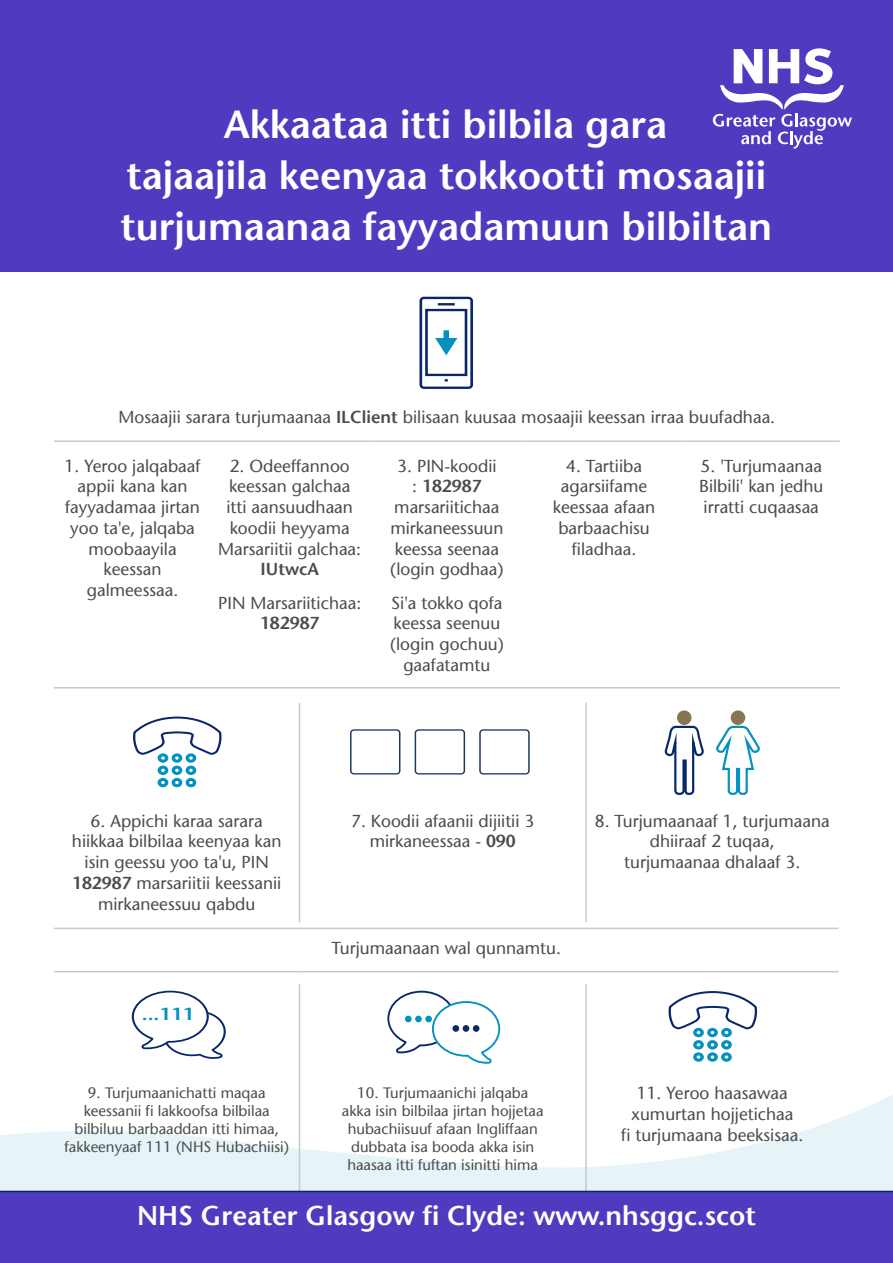
<style>
.page{position:relative;width:893px;height:1263px;background:#fff}
.page>*{position:absolute;margin:0;border:0;box-sizing:border-box;transform-origin:0 0}
.t1{font:600 39px/51px "Stone Sans";color:#fff;text-align:center}
.t2{font:600 27px "Stone Sans";color:#fff}
.t3{font:17.25px/20.7px "Stone Sans";color:#4b4c4d;text-align:center}
.t4{font:600 17.1px "Stone Sans";color:#0391bf;scale:1.19 1}
.t5{font:15px/18px "Stone Sans";color:#4b4c4d;text-align:center}
.s1{font-weight:600}
</style>
<div class="page">
<svg style="left:0;top:917px;width:893px;height:274px"></svg>
<div style="left:0;top:0;width:893px;height:272px;background:#4f3bc0"></div>
<hr style="left:54px;top:687px;width:157px;height:1px;background:#c7c8ca">
<hr style="left:211px;top:687px;width:157px;height:1px;background:#c7c8ca">
<hr style="left:368px;top:687px;width:157px;height:1px;background:#c7c8ca">
<hr style="left:525px;top:687px;width:158px;height:1px;background:#c7c8ca">
<hr style="left:683px;top:687px;width:157px;height:1px;background:#c7c8ca">
<hr style="left:54px;top:440px;width:157px;height:2px;background:#c7c8ca">
<hr style="left:211px;top:440px;width:157px;height:2px;background:#c7c8ca">
<hr style="left:368px;top:440px;width:157px;height:2px;background:#c7c8ca">
<hr style="left:525px;top:440px;width:158px;height:2px;background:#c7c8ca">
<hr style="left:683px;top:440px;width:157px;height:2px;background:#c7c8ca">
<div style="left:420px;top:297px;width:53px;height:92px;border:3px solid #092869;border-radius:3px"></div>
<div style="left:425px;top:309px;width:42px;height:67px;border:3px solid #092869"></div>
<hr style="left:438px;top:303px;width:17px;height:3px;background:#092869">
<svg style="left:435px;top:330px;width:22px;height:25px"></svg>
<hr style="left:299px;top:984px;width:1px;height:96px;background:#c7c8ca">
<hr style="left:585px;top:984px;width:2px;height:96px;background:#c7c8ca">
<hr style="left:299px;top:1080px;width:1px;height:112px;background:#c7c8ca">
<hr style="left:585px;top:1080px;width:2px;height:112px;background:#c7c8ca">
<hr style="left:299px;top:703px;width:1px;height:105px;background:#c7c8ca">
<hr style="left:585px;top:703px;width:2px;height:105px;background:#c7c8ca">
<hr style="left:54px;top:928px;width:245px;height:1px;background:#c7c8ca">
<hr style="left:299px;top:928px;width:287px;height:1px;background:#c7c8ca">
<hr style="left:586px;top:928px;width:252px;height:1px;background:#c7c8ca">
<hr style="left:54px;top:971px;width:245px;height:1px;background:#c7c8ca">
<hr style="left:299px;top:971px;width:287px;height:1px;background:#c7c8ca">
<hr style="left:586px;top:971px;width:252px;height:1px;background:#c7c8ca">
<hr style="left:299px;top:808px;width:1px;height:114px;background:#c7c8ca">
<hr style="left:585px;top:808px;width:2px;height:114px;background:#c7c8ca">
<svg style="left:133px;top:716px;width:89px;height:71px"></svg>
<div style="left:350px;top:729px;width:50px;height:45px;border:1px solid #1c3664;border-radius:3px"></div>
<div style="left:415px;top:729px;width:50px;height:45px;border:1px solid #1c3664;border-radius:3px"></div>
<div style="left:479px;top:729px;width:51px;height:45px;border:1px solid #1c3664;border-radius:3px"></div>
<svg style="left:716px;top:725px;width:44px;height:70px"></svg>
<div style="left:731px;top:710px;width:14px;height:15px;background:#857550;border-radius:50%"></div>
<svg style="left:664px;top:723px;width:39px;height:72px"></svg>
<div style="left:677px;top:710px;width:14px;height:15px;background:#857550;border-radius:50%"></div>
<svg style="left:131px;top:990px;width:96px;height:69px"></svg>
<svg style="left:386px;top:990px;width:115px;height:74px"></svg>
<div style="left:473px;top:1025px;width:6px;height:7px;background:#092869;border-radius:50%"></div>
<div style="left:463px;top:1025px;width:6px;height:7px;background:#092869;border-radius:50%"></div>
<div style="left:452px;top:1025px;width:7px;height:7px;background:#092869;border-radius:50%"></div>
<svg style="left:667px;top:990px;width:92px;height:72px"></svg>
<div style="left:0;top:1191px;width:893px;height:72px;background:#4f3bc0"></div>
<svg style="left:713px;top:48px;width:139px;height:101px"></svg>
<p class="t1" style="left:121px;top:99px;width:653px">Akkaataa itti bilbila gara<br>tajaajila keenyaa tokkootti mosaajii turjumaanaa fayyadamuun bilbiltan</p>
<p class="t3" style="left:119px;top:406px;width:658px">Mosaajii sarara turjumaanaa <span class="s1">ILClient</span> bilisaan kuusaa mosaajii keessan irraa buufadhaa.</p>
<p class="t3" style="left:65px;top:455px;width:138px">1. Yeroo jalqabaaf appii kana kan fayyadamaa jirtan yoo ta'e, jalqaba moobaayila keessan galmeessaa.</p>
<p class="t3" style="left:218px;top:455px;width:144px">2. Odeeffannoo keessan galchaa itti aansuudhaan koodii heyyama<br>Marsariitii galchaa:<br><span class="s1">IUtwcA</span></p>
<p class="t3" style="left:390px;top:455px;width:115px">3. PIN-koodii<br>: <span class="s1">182987 </span>marsariitichaa mirkaneessuun keessa seenaa (login godhaa)</p>
<p class="t3" style="left:390px;top:592px;width:115px">Si'a tokko qofa keessa seenuu (login gochuu) gaafatamtu</p>
<p class="t3" style="left:553px;top:455px;width:104px">4. Tartiiba agarsiifame keessaa afaan barbaachisu filadhaa.</p>
<p class="t3" style="left:699px;top:455px;width:126px;text-align:justify">5. 'Turjumaanaa Bilbili' kan jedhu irratti cuqaasaa</p>
<p class="t3" style="left:218px;top:592px;width:145px">PIN Marsariitichaa:<br><span class="s1">182987</span></p>
<p class="t3" style="left:72px;top:810px;width:211px">6. Appichi karaa sarara hiikkaa bilbilaa keenyaa kan isin geessu yoo ta'u, PIN<br><span class="s1">182987</span> marsariitii keessanii mirkaneessuu qabdu</p>
<p class="t3" style="left:351px;top:810px;width:185px">7. Koodii afaanii dijiitii 3 mirkaneessaa - <span class="s1">090</span></p>
<p class="t3" style="left:595px;top:810px;width:236px">8. Turjumaanaaf 1, turjumaana dhiiraaf 2 tuqaa,</p>
<p class="t3" style="left:624px;top:852px;width:177px">turjumaanaa dhalaaf 3.</p>
<p class="t4" style="left:142px;top:1004px;width:46px">...111</p>
<p class="t3" style="left:332px;top:938px;width:231px">Turjumaanaan wal qunnamtu.</p>
<p class="t5" style="left:64px;top:1083px;width:226px">9. Turjumaanichatti maqaa keessanii fi lakkoofsa bilbilaa bilbiluu barbaaddan itti himaa, fakkeenyaaf 111 (NHS Hubachiisi)</p>
<p class="t5" style="left:357px;top:1083px;width:173px">10. Turjumaanichi jalqaba</p>
<p class="t5" style="left:342px;top:1101px;width:203px">akka isin bilbilaa jirtan hojjetaa hubachiisuuf afaan Ingliffaan dubbata isa booda akka isin haasaa itti fuftan isinitti hima</p>
<p class="t3" style="left:637px;top:1083px;width:152px">11. Yeroo haasawaa</p>
<p class="t3" style="left:631px;top:1104px;width:164px">xumurtan hojjetichaa</p>
<p class="t3" style="left:621px;top:1124px;width:183px">fi turjumaana beeksisaa.</p>
<p class="t2" style="left:137px;top:1199px;width:620px">NHS Greater Glasgow fi Clyde: www.nhsggc.scot</p>
</div>
